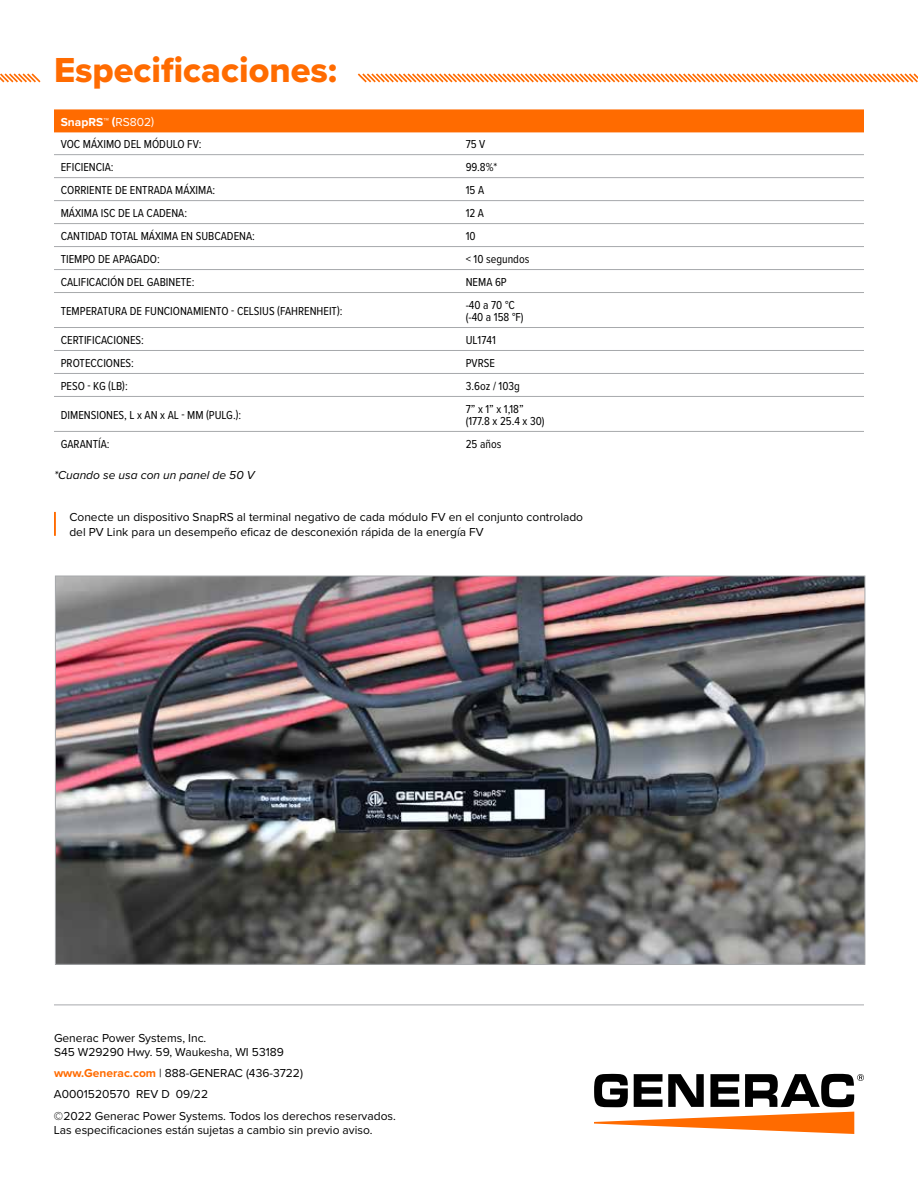
<style>
.page{position:relative;width:918px;height:1188px;background:#fff}
.page>*{position:absolute;margin:0;border:0;box-sizing:border-box;transform-origin:0 0}
.t1{font:36px "Proxima Nova Extrabld";color:#ff6b00}
.t2{font:12px/12px "Proxima Nova Cond";color:#000}
.t3{font:12px/14.4px "Proxima Nova";color:#000}
.t4{font:italic 12px "Proxima Nova";color:#000}
.t5{font:700 12px "Proxima Nova";color:#fff}
.s1{font-weight:400}
.s2{font-weight:700;color:#ff6b00}
</style>
<div class="page">
<svg style="left:594px;top:1074px;width:270px;height:60px"></svg>
<hr style="left:54px;top:1005px;width:810px;height:1px;background:#a7a9ac">
<svg style="left:357px;top:73px;width:561px;height:10px"></svg>
<svg style="left:0;top:73px;width:41px;height:10px"></svg>
<div style="left:54px;top:109px;width:810px;height:23px;background:#ff6b00"></div>
<hr style="left:54px;top:154px;width:405px;height:1px;background:#a7a9ac">
<hr style="left:459px;top:154px;width:405px;height:1px;background:#a7a9ac">
<hr style="left:54px;top:177px;width:405px;height:1px;background:#a7a9ac">
<hr style="left:459px;top:177px;width:405px;height:1px;background:#a7a9ac">
<hr style="left:54px;top:200px;width:405px;height:1px;background:#a7a9ac">
<hr style="left:459px;top:200px;width:405px;height:1px;background:#a7a9ac">
<hr style="left:54px;top:223px;width:405px;height:1px;background:#a7a9ac">
<hr style="left:459px;top:223px;width:405px;height:1px;background:#a7a9ac">
<hr style="left:54px;top:246px;width:405px;height:1px;background:#a7a9ac">
<hr style="left:459px;top:246px;width:405px;height:1px;background:#a7a9ac">
<hr style="left:54px;top:269px;width:405px;height:1px;background:#a7a9ac">
<hr style="left:459px;top:269px;width:405px;height:1px;background:#a7a9ac">
<hr style="left:54px;top:292px;width:405px;height:1px;background:#a7a9ac">
<hr style="left:459px;top:292px;width:405px;height:1px;background:#a7a9ac">
<hr style="left:54px;top:327px;width:405px;height:1px;background:#a7a9ac">
<hr style="left:459px;top:327px;width:405px;height:1px;background:#a7a9ac">
<hr style="left:54px;top:350px;width:405px;height:1px;background:#a7a9ac">
<hr style="left:459px;top:350px;width:405px;height:1px;background:#a7a9ac">
<hr style="left:54px;top:373px;width:405px;height:1px;background:#a7a9ac">
<hr style="left:459px;top:373px;width:405px;height:1px;background:#a7a9ac">
<hr style="left:54px;top:396px;width:405px;height:1px;background:#a7a9ac">
<hr style="left:459px;top:396px;width:405px;height:1px;background:#a7a9ac">
<hr style="left:54px;top:431px;width:405px;height:1px;background:#a7a9ac">
<hr style="left:459px;top:431px;width:405px;height:1px;background:#a7a9ac">
<hr style="left:54px;top:512px;width:2px;height:24px;background:#ff6b00">
<img style="left:57px;top:578px;width:806px;height:385px">
<h1 class="t1" style="left:54px;top:55px;width:285px">Especificaciones:</h1>
<p class="t5" style="left:61px;top:115px;width:95px">SnapRS™ (<span class="s1">RS802)</span></p>
<p class="t2" style="left:61px;top:138px;width:142px">VOC MÁXIMO DEL MÓDULO FV:</p>
<p class="t2" style="left:466px;top:138px;width:21px">75 V</p>
<p class="t2" style="left:61px;top:161px;width:54px">EFICIENCIA:</p>
<p class="t2" style="left:466px;top:161px;width:33px">99.8%*</p>
<p class="t2" style="left:61px;top:184px;width:156px">CORRIENTE DE ENTRADA MÁXIMA:</p>
<p class="t2" style="left:466px;top:184px;width:20px">15 A</p>
<p class="t2" style="left:61px;top:207px;width:128px">MÁXIMA ISC DE LA CADENA:</p>
<p class="t2" style="left:466px;top:207px;width:20px">12 A</p>
<p class="t2" style="left:61px;top:230px;width:196px">CANTIDAD TOTAL MÁXIMA EN SUBCADENA:</p>
<p class="t2" style="left:466px;top:230px;width:11px">10</p>
<p class="t2" style="left:61px;top:253px;width:101px">TIEMPO DE APAGADO:</p>
<p class="t2" style="left:466px;top:253px;width:65px">&lt; 10 segundos</p>
<p class="t2" style="left:61px;top:276px;width:135px">CALIFICACIÓN DEL GABINETE:</p>
<p class="t2" style="left:466px;top:276px;width:43px">NEMA 6P</p>
<p class="t2" style="left:61px;top:305px;width:283px">TEMPERATURA DE FUNCIONAMIENTO - CELSIUS (FAHRENHEIT):</p>
<p class="t2" style="left:466px;top:299px;width:59px">-40 a 70 °C (-40 a 158 °F)</p>
<p class="t2" style="left:61px;top:334px;width:85px">CERTIFICACIONES:</p>
<p class="t2" style="left:466px;top:334px;width:32px">UL1741</p>
<p class="t2" style="left:61px;top:357px;width:75px">PROTECCIONES:</p>
<p class="t2" style="left:466px;top:357px;width:31px">PVRSE</p>
<p class="t2" style="left:61px;top:380px;width:69px">PESO - KG (LB):</p>
<p class="t2" style="left:466px;top:380px;width:56px">3.6oz / 103g</p>
<p class="t2" style="left:61px;top:409px;width:182px">DIMENSIONES, L x AN x AL - MM (PULG.):</p>
<p class="t2" style="left:466px;top:403px;width:80px">7” x 1” x 1,18” (177.8 x 25.4 x 30)</p>
<p class="t2" style="left:61px;top:438px;width:50px">GARANTÍA:</p>
<p class="t2" style="left:466px;top:438px;width:37px">25 años</p>
<p class="t4" style="left:54px;top:470px;width:202px">*Cuando se usa con un panel de 50 V</p>
<p class="t3" style="left:69px;top:511px;width:515px">Conecte un dispositivo SnapRS al terminal negativo de cada módulo FV en el conjunto controlado del PV Link para un desempeño eficaz de desconexión rápida de la energía FV</p>
<p class="t3" style="left:54px;top:1031px;width:231px">Generac Power Systems, Inc.<br>S45 W29290 Hwy. 59, Waukesha, WI 53189</p>
<p class="t3" style="left:54px;top:1063px;width:343px;line-height:21.1px"><span class="s2">www.Generac.com</span> | 888-GENERAC (436-3722)<br>A0001520570 REV D 09/22<br>©2022 Generac Power Systems. Todos los derechos reservados.</p>
<p class="t3" style="left:54px;top:1123px;width:320px">Las especificaciones están sujetas a cambio sin previo aviso.</p>
</div>
